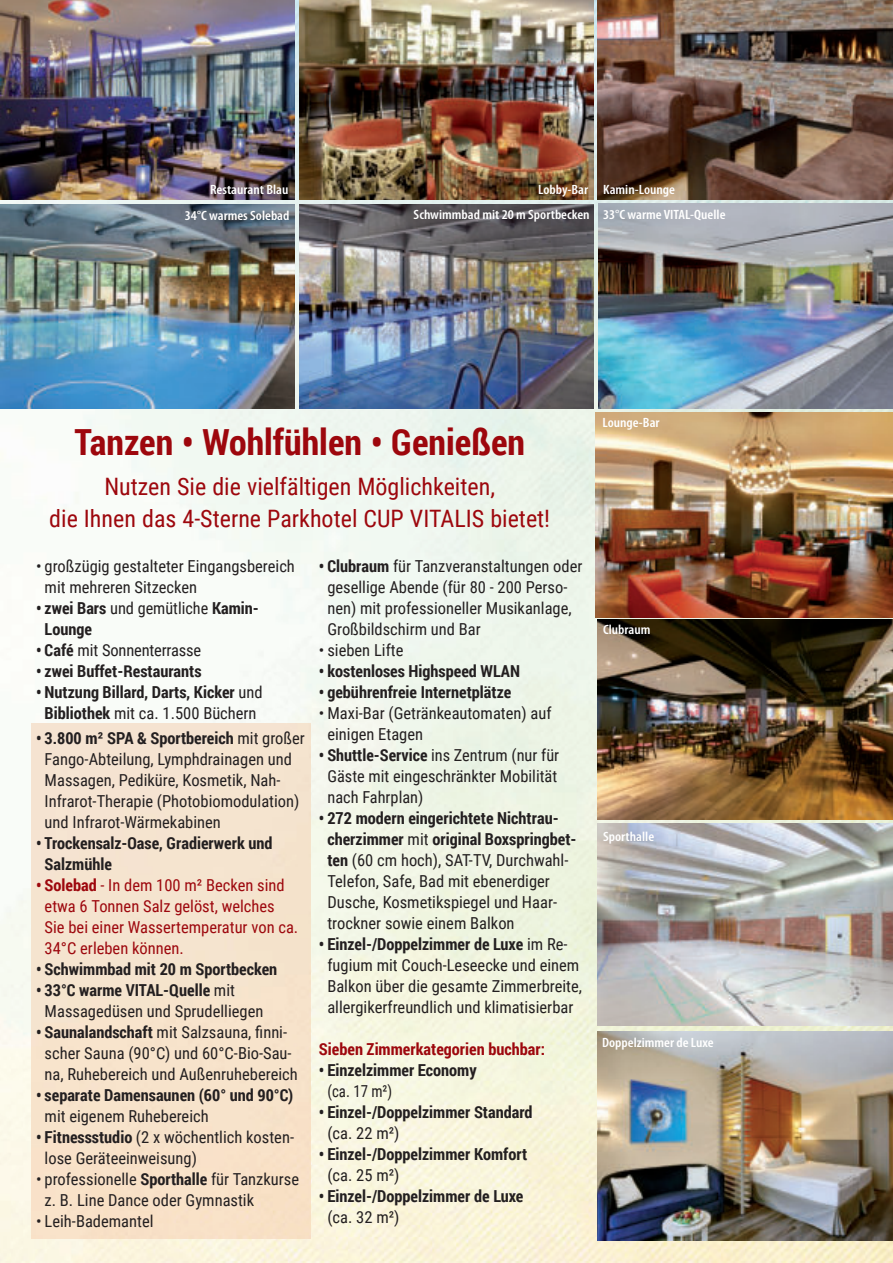
<style>
.page{position:relative;width:893px;height:1263px;background:#fff}
.page>*{position:absolute;margin:0;border:0;box-sizing:border-box;transform-origin:0 0}
.t1{font:700 36px "Roboto Condensed";color:#9d070d}
.t2{font:24px/31.5px "Roboto Condensed";color:#9d070d;text-align:center}
.t3{font:16.5px/21px "Roboto Condensed";color:#231f20}
.t4{font:700 16.5px/21px "Roboto Condensed";color:#231f20}
.t5{font:16.5px "Roboto Condensed";color:#9d070d}
.t6{font:700 16.5px "Roboto Condensed";color:#9d070d}
.t7{font:16.5px "Roboto Condensed";color:#231f20;scale:.9 1}
.t8{font:600 condensed 13.5px "Myriad Pro";color:#fff;scale:1.1 1}
.s1{font-weight:400}
.s2{font-weight:700}
</style>
<div class="page">
<img style="left:0;top:0;width:892px;height:1263px">
<img style="left:0;top:204px;width:295px;height:204px">
<img style="left:299px;top:204px;width:295px;height:204px">
<img style="left:598px;top:204px;width:294px;height:204px">
<img style="left:0;top:0;width:295px;height:200px">
<img style="left:596px;top:412px;width:296px;height:408px">
<img style="left:597px;top:1031px;width:295px;height:209px">
<img style="left:597px;top:823px;width:295px;height:203px">
<div style="left:32px;top:723px;width:278px;height:515px;background:#f5e3cc"></div>
<img style="left:299px;top:0;width:295px;height:200px">
<img style="left:597px;top:0;width:295px;height:200px">
<p class="t8" style="left:210px;top:185px;width:73px">Restaurant Blau</p>
<p class="t8" style="left:185px;top:210px;width:97px">34°C warmes Solebad</p>
<p class="t8" style="left:538px;top:185px;width:126px">Lobby-Bar Kamin-Lounge</p>
<p class="t8" style="left:414px;top:209px;width:285px">Schwimmbad mit 20 m Sportbecken 33°C warme VITAL-Quelle</p>
<h1 class="t1" style="left:74px;top:427px;width:452px">Tanzen ï Wohlfühlen ï Genießen</h1>
<h2 class="t2" style="left:49px;top:473px;width:502px">Nutzen Sie die vielfältigen Möglichkeiten,<br>die Ihnen das 4-Sterne Parkhotel CUP VITALIS bietet!</h2>
<p class="t3" style="left:36px;top:556px;width:260px">ï großzügig gestalteter Eingangsbereich</p>
<p class="t3" style="left:45px;top:577px;width:154px">mit mehreren Sitzecken</p>
<p class="t4" style="left:36px;top:598px;width:224px">ï zwei Bars <span class="s1">und gemütliche</span> Kamin-</p>
<p class="t4" style="left:45px;top:619px;width:49px">Lounge</p>
<p class="t3" style="left:36px;top:640px;width:166px"><span class="s2">ï Café</span> mit Sonnenterrasse</p>
<p class="t4" style="left:36px;top:661px;width:167px">ï zwei Buffet-Restaurants</p>
<p class="t4" style="left:36px;top:682px;width:228px">ï Nutzung Billard, Darts, Kicker <span class="s1">und</span></p>
<p class="t3" style="left:45px;top:703px;width:213px"><span class="s2">Bibliothek</span> mit ca. 1.500 Büchern</p>
<p class="t3" style="left:45px;top:729px;width:262px;text-indent:-9px"><span class="s2">ï 3.800 m² SPA &amp; Sportbereich</span> mit großer Fango-Abteilung, Lymphdrainagen und Massagen, Pediküre, Kosmetik, Nah-Infrarot-Therapie (Photobiomodulation) und Infrarot-Wärmekabinen</p>
<p class="t4" style="left:36px;top:834px;width:238px">ï Trockensalz-Oase, Gradierwerk und</p>
<p class="t4" style="left:45px;top:855px;width:69px">Salzmühle</p>
<p class="t5" style="left:36px;top:873px;width:250px"><span class="s2">ï Solebad</span> - In dem 100 m² Becken sind</p>
<p class="t5" style="left:45px;top:894px;width:232px">etwa 6 Tonnen Salz gelöst, welches</p>
<p class="t5" style="left:45px;top:920px;width:255px">Sie bei einer Wassertemperatur von ca.</p>
<p class="t5" style="left:45px;top:941px;width:141px">34°C erleben können.</p>
<p class="t4" style="left:36px;top:960px;width:243px">ï Schwimmbad mit 20 m Sportbecken</p>
<p class="t4" style="left:36px;top:981px;width:200px">ï 33°C warme VITAL-Quelle <span class="s1">mit</span></p>
<p class="t3" style="left:45px;top:1002px;width:220px">Massagedüsen und Sprudelliegen</p>
<p class="t3" style="left:36px;top:1021px;width:253px"><span class="s2">ï Saunalandschaft</span> mit Salzsauna, finni-</p>
<p class="t3" style="left:45px;top:1044px;width:249px">scher Sauna (90°C) und 60°C-Bio-Sau-</p>
<p class="t3" style="left:45px;top:1065px;width:255px">na, Ruhebereich und Außenruhebereich</p>
<p class="t4" style="left:36px;top:1086px;width:259px">ï separate Damensaunen (60° und 90°C)</p>
<p class="t3" style="left:45px;top:1107px;width:166px">mit eigenem Ruhebereich</p>
<p class="t3" style="left:36px;top:1128px;width:259px"><span class="s2">ï Fitnessstudio</span> (2 x wöchentlich kosten-</p>
<p class="t3" style="left:45px;top:1149px;width:154px">lose Geräteeinweisung)</p>
<p class="t3" style="left:36px;top:1170px;width:265px">ï professionelle <span class="s2">Sporthalle</span> für Tanzkurse</p>
<p class="t3" style="left:45px;top:1191px;width:211px">z. B. Line Dance oder Gymnastik</p>
<p class="t3" style="left:36px;top:1212px;width:119px">ï Leih-Bademantel</p>
<p class="t3" style="left:319px;top:557px;width:265px"><span class="s2">ï Clubraum</span> für Tanzveranstaltungen oder</p>
<p class="t3" style="left:327px;top:578px;width:242px">gesellige Abende (für 80 - 200 Perso-</p>
<p class="t3" style="left:327px;top:599px;width:246px">nen) mit professioneller Musikanlage,</p>
<p class="t3" style="left:327px;top:620px;width:155px">Großbildschirm und Bar</p>
<p class="t3" style="left:319px;top:641px;width:86px">ï sieben Lifte</p>
<p class="t4" style="left:319px;top:662px;width:203px">ï kostenloses Highspeed WLAN ï gebührenfreie Internetplätze</p>
<p class="t3" style="left:319px;top:704px;width:234px">ï Maxi-Bar (Getränkeautomaten) auf</p>
<p class="t3" style="left:327px;top:725px;width:97px">einigen Etagen</p>
<p class="t3" style="left:319px;top:746px;width:242px"><span class="s2">ï Shuttle-Service</span> ins Zentrum (nur für</p>
<p class="t3" style="left:327px;top:767px;width:231px">Gäste mit eingeschränkter Mobilität</p>
<p class="t3" style="left:327px;top:788px;width:97px">nach Fahrplan)</p>
<p class="t4" style="left:319px;top:809px;width:241px">ï 272 modern eingerichtete Nichtrau-</p>
<p class="t4" style="left:327px;top:830px;width:251px">cherzimmer <span class="s1">mit</span> original Boxspringbet-</p>
<p class="t3" style="left:327px;top:851px;width:243px"><span class="s2">ten</span> (60 cm hoch), SAT-TV, Durchwahl-</p>
<p class="t3" style="left:327px;top:872px;width:224px">Telefon, Safe, Bad mit ebenerdiger</p>
<p class="t3" style="left:327px;top:893px;width:231px">Dusche, Kosmetikspiegel und Haar-</p>
<p class="t3" style="left:327px;top:914px;width:189px">trockner sowie einem Balkon</p>
<p class="t4" style="left:319px;top:935px;width:250px">ï Einzel-/Doppelzimmer de Luxe <span class="s1">im Re-</span></p>
<p class="t3" style="left:327px;top:956px;width:253px">fugium mit Couch-Leseecke und einem</p>
<p class="t3" style="left:327px;top:977px;width:256px">Balkon über die gesamte Zimmerbreite,</p>
<p class="t3" style="left:327px;top:998px;width:247px">allergikerfreundlich und klimatisierbar</p>
<p class="t6" style="left:319px;top:1042px;width:228px">Sieben Zimmerkategorien buchbar:</p>
<p class="t4" style="left:319px;top:1061px;width:159px">ï Einzelzimmer Economy</p>
<p class="t7" style="left:327px;top:1084px;width:74px">(ca. 17 m²)</p>
<p class="t4" style="left:319px;top:1103px;width:215px">ï Einzel-/Doppelzimmer Standard</p>
<p class="t3" style="left:327px;top:1124px;width:74px">(ca. 22 m²)</p>
<p class="t4" style="left:319px;top:1145px;width:210px">ï Einzel-/Doppelzimmer Komfort</p>
<p class="t3" style="left:327px;top:1166px;width:74px">(ca. 25 m²)</p>
<p class="t4" style="left:319px;top:1187px;width:206px">ï Einzel-/Doppelzimmer de Luxe</p>
<p class="t3" style="left:327px;top:1208px;width:74px">(ca. 32 m²)</p>
<p class="t8" style="left:602px;top:417px;width:54px">Lounge-Bar</p>
<p class="t8" style="left:603px;top:625px;width:45px">Clubraum</p>
<p class="t8" style="left:603px;top:832px;width:48px">Sporthalle</p>
<p class="t8" style="left:602px;top:1037px;width:103px">Doppelzimmer de Luxe</p>
</div>
